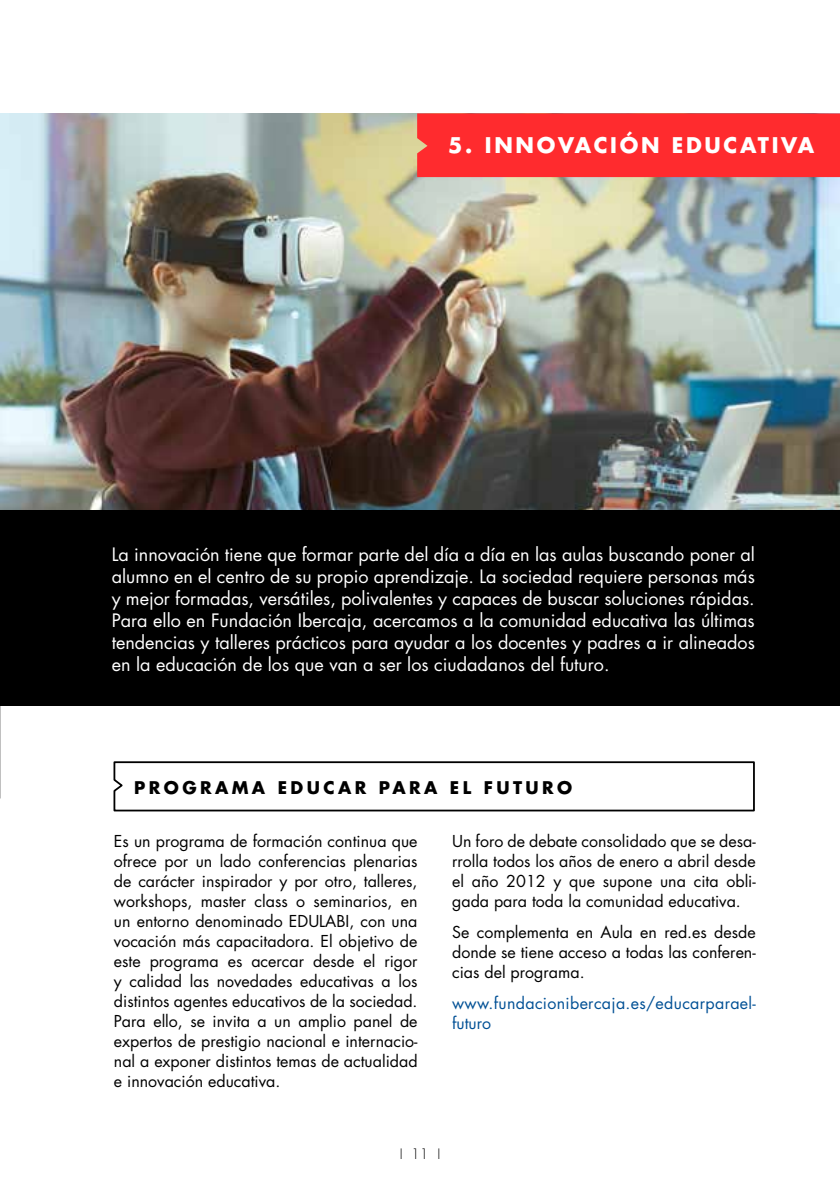
<style>
.page{position:relative;width:840px;height:1191px;background:#fff}
.page>*{position:absolute;margin:0;border:0;box-sizing:border-box;transform-origin:0 0}
.t1{font:700 21px "Futura Std";letter-spacing:.125em;color:#fff}
.t2{font:18px/22px "Futura Std";color:#fff;text-align:justify}
.t3{font:700 17px "Futura Std";letter-spacing:.2em;color:#000}
.t4{font:16px/20px "Futura Std";color:#000;text-align:justify}
.t5{font:16px/19.6px "Futura Std";letter-spacing:.02em;color:#005095}
.t6{font:300 14px "Futura Std";color:#000}
</style>
<div class="page">
<hr style="left:0;top:0;width:1px;height:1191px;background:#f5f2f1">
<img style="left:0;top:198px;width:1px;height:416px">
<hr style="left:0;top:113px;width:1px;height:85px;background:#ff2b2e">
<img style="left:1px;top:113px;width:838px;height:397px">
<div style="left:417px;top:113px;width:422px;height:64px;background:#ff2b2e"></div>
<div style="left:1px;top:510px;width:838px;height:196px;background:#000"></div>
<svg style="left:113px;top:761px;width:642px;height:51px"></svg>
<h1 class="t1" style="left:448px;top:131px;width:367px">5. INNOVACIÓN EDUCATIVA</h1>
<p class="t2" style="left:112px;top:544px;width:644px">La innovación tiene que formar parte del día a día en las aulas buscando poner al alumno en el centro de su propio aprendizaje. La sociedad requiere personas más y mejor formadas, versátiles, polivalentes y capaces de buscar soluciones rápidas.<br>Para ello en Fundación Ibercaja, acercamos a la comunidad educativa las últimas tendencias y talleres prácticos para ayudar a los docentes y padres a ir alineados en la educación de los que van a ser los ciudadanos del futuro.</p>
<p class="t3" style="left:134px;top:776px;width:439px">PROGRAMA EDUCAR PARA EL FUTURO</p>
<p class="t4" style="left:114px;top:831px;width:305px">Es un programa de formación continua que ofrece por un lado conferencias plenarias de carácter inspirador y por otro, talleres, workshops, master class o seminarios, en un entorno denominado EDULABI, con una vocación más capacitadora. El objetivo de este programa es acercar desde el rigor y calidad las novedades educativas a los distintos agentes educativos de la sociedad.<br>Para ello, se invita a un amplio panel de expertos de prestigio nacional e internacio&shy;nal a exponer distintos temas de actualidad e innovación educativa.</p>
<p class="t4" style="left:452px;top:831px;width:305px">Un foro de debate consolidado que se desa&shy;rrolla todos los años de enero a abril desde el año 2012 y que supone una cita obli&shy;gada para toda la comunidad educativa.</p>
<p class="t4" style="left:452px;top:922px;width:305px">Se complementa en Aula en red.es desde donde se tiene acceso a todas las conferen&shy;cias del programa.</p>
<p class="t5" style="left:452px;top:993px;width:305px">www.fundacionibercaja.es/educarparael&shy;futuro</p>
<p class="t6" style="left:399px;top:1145px;width:42px">I 11 I</p>
</div>
